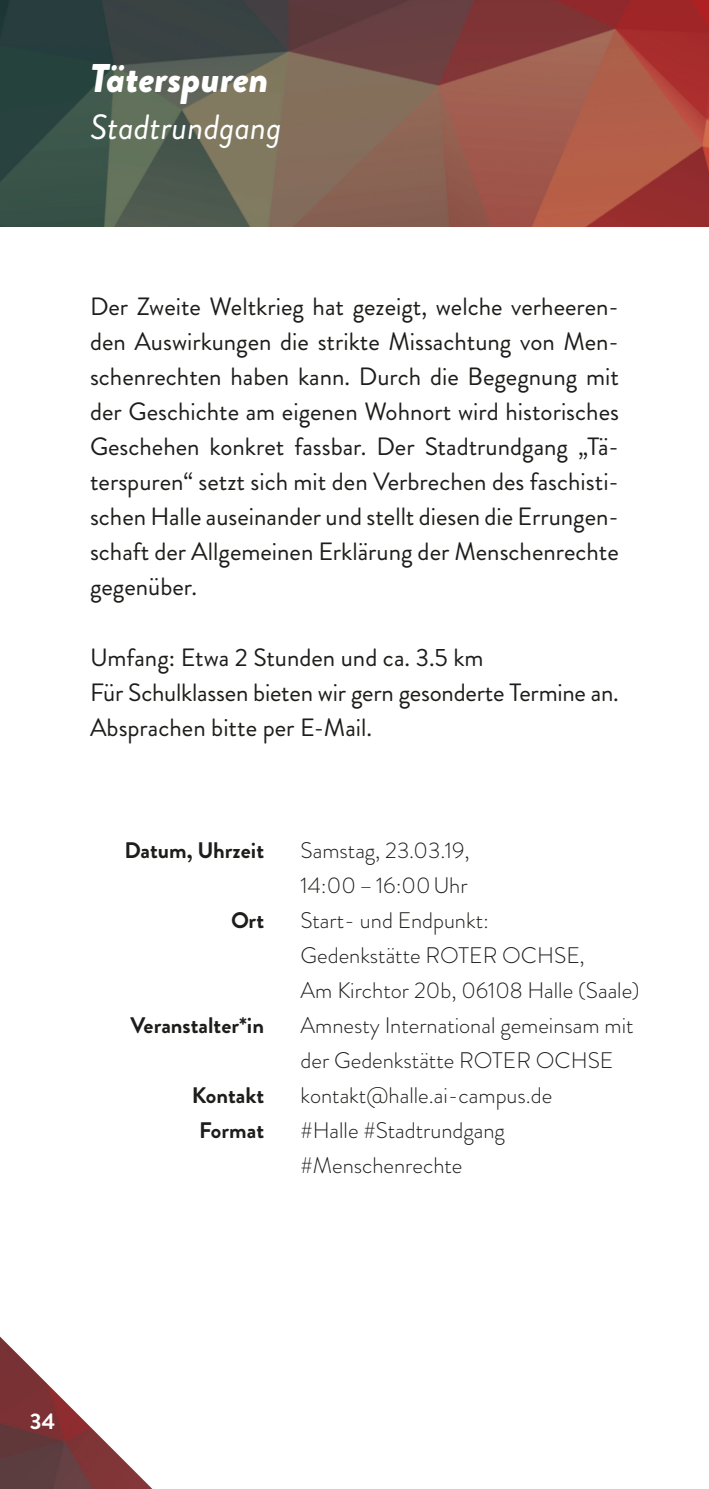
<style>
.page{position:relative;width:709px;height:1489px;background:#fff}
.page>*{position:absolute;margin:0;border:0;box-sizing:border-box;transform-origin:0 0}
.t1{font:italic 900 40px "Brandon Grotesque";color:#fff}
.t2{font:italic 35px "Brandon Grotesque";color:#fff}
.t3{font:25px/35px "Brandon Grotesque";color:#1d1d1b;text-align:justify}
.t4{font:300 22.5px/35px "Brandon Grotesque";color:#1d1d1b}
.t5{font:700 22.5px "Brandon Grotesque";color:#1d1d1b}
.t6{font:700 22.5px "Brandon Grotesque";color:#fff}
</style>
<div class="page">
<img style="left:0;top:1336px;width:152px;height:152px">
<img style="left:0;top:0;width:709px;height:227px">
<p class="t1" style="left:90px;top:49px;width:180px">Täterspuren</p>
<p class="t2" style="left:90px;top:103px;width:193px">Stadtrundgang</p>
<p class="t3" style="left:90px;top:289px;width:530px">Der Zweite Weltkrieg hat gezeigt, welche verheeren&shy;den Auswirkungen die strikte Missachtung von Men&shy;schenrechten haben kann. Durch die Begegnung mit der Geschichte am eigenen Wohnort wird historisches Geschehen konkret fassbar. Der Stadtrundgang „Tä&shy;terspuren“ setzt sich mit den Verbrechen des faschisti&shy;schen Halle auseinander und stellt diesen die Errungen&shy;schaft der Allgemeinen Erklärung der Menschenrechte gegenüber.</p>
<p class="t3" style="left:90px;top:639px;width:395px">Umfang: Etwa 2 Stunden und ca. 3.5 km</p>
<p class="t3" style="left:90px;top:674px;width:530px">Für Schulklassen bieten wir gern gesonderte Termine an.<br>Absprachen bitte per E-Mail.</p>
<p class="t5" style="left:124px;top:834px;width:141px">Datum, Uhrzeit</p>
<p class="t5" style="left:231px;top:904px;width:35px">Ort</p>
<p class="t5" style="left:131px;top:1009px;width:135px">Veranstalter*in</p>
<p class="t5" style="left:192px;top:1079px;width:74px">Kontakt</p>
<p class="t5" style="left:199px;top:1114px;width:67px">Format</p>
<p class="t4" style="left:300px;top:832px;width:170px">Samstag, 23.03.19,</p>
<p class="t4" style="left:300px;top:867px;width:168px">14:00–16:00Uhr</p>
<p class="t4" style="left:300px;top:902px;width:190px">Start- und Endpunkt:</p>
<p class="t4" style="left:300px;top:937px;width:286px">Gedenkstätte ROTER OCHSE,</p>
<p class="t4" style="left:300px;top:972px;width:340px">Am Kirchtor 20b, 06108 Halle (Saale)<br>Amnesty International gemeinsam mit der Gedenkstätte ROTER OCHSE kontakt@halle.ai-campus.de</p>
<p class="t4" style="left:300px;top:1112px;width:206px">#Halle #Stadtrundgang</p>
<p class="t4" style="left:300px;top:1147px;width:163px">#Menschenrechte</p>
<p class="t6" style="left:30px;top:1405px;width:27px">34</p>
</div>
